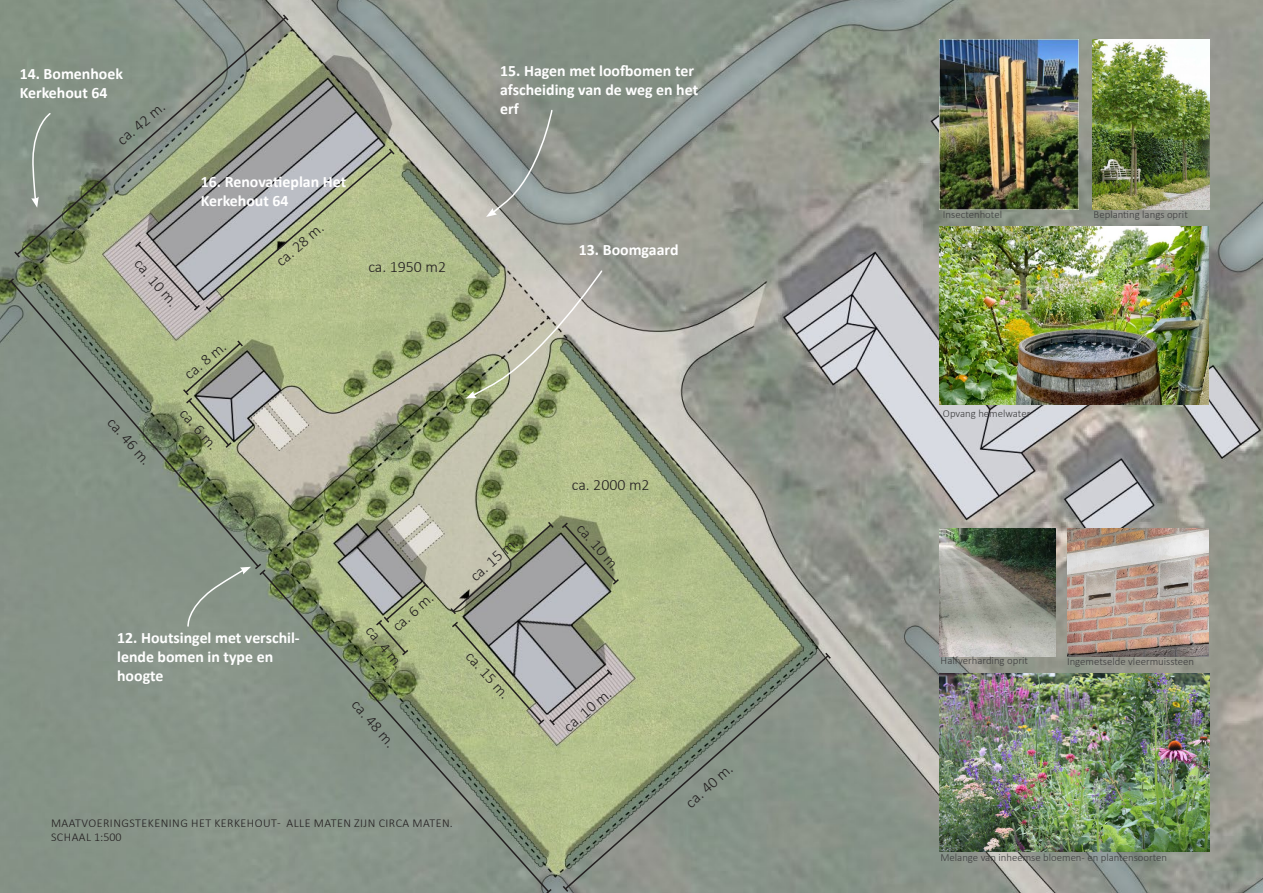
<style>
.page{position:relative;width:1263px;height:893px;background:#fff}
.page>*{position:absolute;margin:0;border:0;box-sizing:border-box;transform-origin:0 0}
.t1{font:700 15.9px/19px "Calibri";color:#fff}
.t2{font:300 15.9px "Calibri";color:#231f20}
.t3{font:300 12px/14.4px "Calibri";letter-spacing:.04em;color:#231f20}
.Alineastijl_2{font:300 10.8px "Calibri";color:#3e3e3f}
</style>
<div class="page">
<img style="left:0;top:0;width:1263px;height:893px">
<img style="left:940px;top:39px;width:139px;height:171px">
<img style="left:940px;top:528px;width:115px;height:128px">
<img style="left:940px;top:227px;width:269px;height:178px">
<img style="left:940px;top:674px;width:269px;height:178px">
<img style="left:1067px;top:528px;width:142px;height:129px">
<img style="left:1093px;top:40px;width:116px;height:170px">
<svg style="left:486px;top:109px;width:67px;height:108px;background:#909691"></svg>
<svg style="left:465px;top:270px;width:138px;height:129px;background:#afb29a"></svg>
<svg style="left:563px;top:654px;width:267px;height:237px;background:#929d85"></svg>
<svg style="left:561px;top:884px;width:9px;height:9px"></svg>
<svg style="left:824px;top:651px;width:8px;height:9px"></svg>
<svg style="left:15px;top:15px;width:273px;height:242px;background:#889481"></svg>
<svg style="left:13px;top:250px;width:8px;height:9px"></svg>
<svg style="left:281px;top:13px;width:9px;height:9px"></svg>
<svg style="left:133px;top:147px;width:263px;height:167px;background:#a8ae96"></svg>
<svg style="left:260px;top:570px;width:291px;height:323px;background:#8c9883"></svg>
<svg style="left:544px;top:887px;width:9px;height:6px"></svg>
<svg style="left:9px;top:279px;width:251px;height:290px;background:#8e9983"></svg>
<svg style="left:6px;top:277px;width:10px;height:8px"></svg>
<div style="left:187px;top:562px;width:80px;height:65px;background:#869387"></div>
<svg style="left:449px;top:520px;width:171px;height:207px;background:#a3a794"></svg>
<p class="t1" style="left:20px;top:64px;width:105px">14. Bomenhoek<br>Kerkehout 64</p>
<p class="t2" style="left:113px;top:134px;width:59px;rotate:-40deg">ca. 42 m.</p>
<p class="t2" style="left:145px;top:254px;width:59px;rotate:49deg">ca. 10 m.</p>
<p class="t1" style="left:201px;top:172px;width:147px">16. Renovatieplan Het<br>Kerkehout 64</p>
<p class="t2" style="left:272px;top:256px;width:59px;rotate:-41deg">ca. 28 m.</p>
<p class="t2" style="left:368px;top:257px;width:79px">ca. 1950 m2</p>
<p class="t1" style="left:500px;top:61px;width:199px">15. Hagen met loofbomen ter afscheiding van de weg en het erf</p>
<p class="t1" style="left:579px;top:240px;width:101px">13. Boomgaard</p>
<p class="t2" style="left:118px;top:413px;width:59px;rotate:49deg">ca. 46 m.</p>
<p class="t2" style="left:180px;top:369px;width:51px;rotate:-40deg">ca. 8 m.</p>
<p class="t2" style="left:190px;top:404px;width:51px;rotate:49deg">ca. 6 m.</p>
<p class="t1" style="left:117px;top:628px;width:184px">12. Houtsingel met verschil&shy;lende bomen in type en hoogte</p>
<p class="t2" style="left:388px;top:621px;width:51px;rotate:-42deg">ca. 6 m.</p>
<p class="t2" style="left:376px;top:622px;width:51px;rotate:50deg">ca. 4 m.</p>
<p class="t2" style="left:362px;top:695px;width:59px;rotate:49deg">ca. 48 m.</p>
<p class="t2" style="left:466px;top:570px;width:59px;rotate:-41deg">ca. 15 m.</p>
<p class="t2" style="left:476px;top:647px;width:59px;rotate:48deg">ca. 15 m.</p>
<p class="t3" style="left:51px;top:816px;width:403px">MAATVOERINGSTEKENING HET KERKEHOUT- ALLE MATEN ZIJN CIRCA MATEN.<br>SCHAAL 1:500</p>
<p class="t2" style="left:572px;top:475px;width:79px">ca. 2000 m2</p>
<p class="t2" style="left:587px;top:519px;width:59px;rotate:49deg">ca. 10 m.</p>
<p class="t2" style="left:559px;top:721px;width:59px;rotate:-41deg">ca. 10 m.</p>
<p class="t2" style="left:681px;top:798px;width:59px;rotate:-42deg">ca. 40 m.</p>
<p class="Alineastijl_2" style="left:943px;top:207px;width:61px">Insectenhotel</p>
<p class="Alineastijl_2" style="left:1094px;top:207px;width:96px">Beplanting langs oprit</p>
<p class="Alineastijl_2" style="left:943px;top:406px;width:89px">Opvang hemelwater</p>
<p class="Alineastijl_2" style="left:941px;top:654px;width:89px">Halfverharding oprit</p>
<p class="Alineastijl_2" style="left:1067px;top:655px;width:129px">Ingemetselde vleermuissteen</p>
<p class="Alineastijl_2" style="left:940px;top:851px;width:228px">Melange van inheemse bloemen- en plantensoorten</p>
</div>
